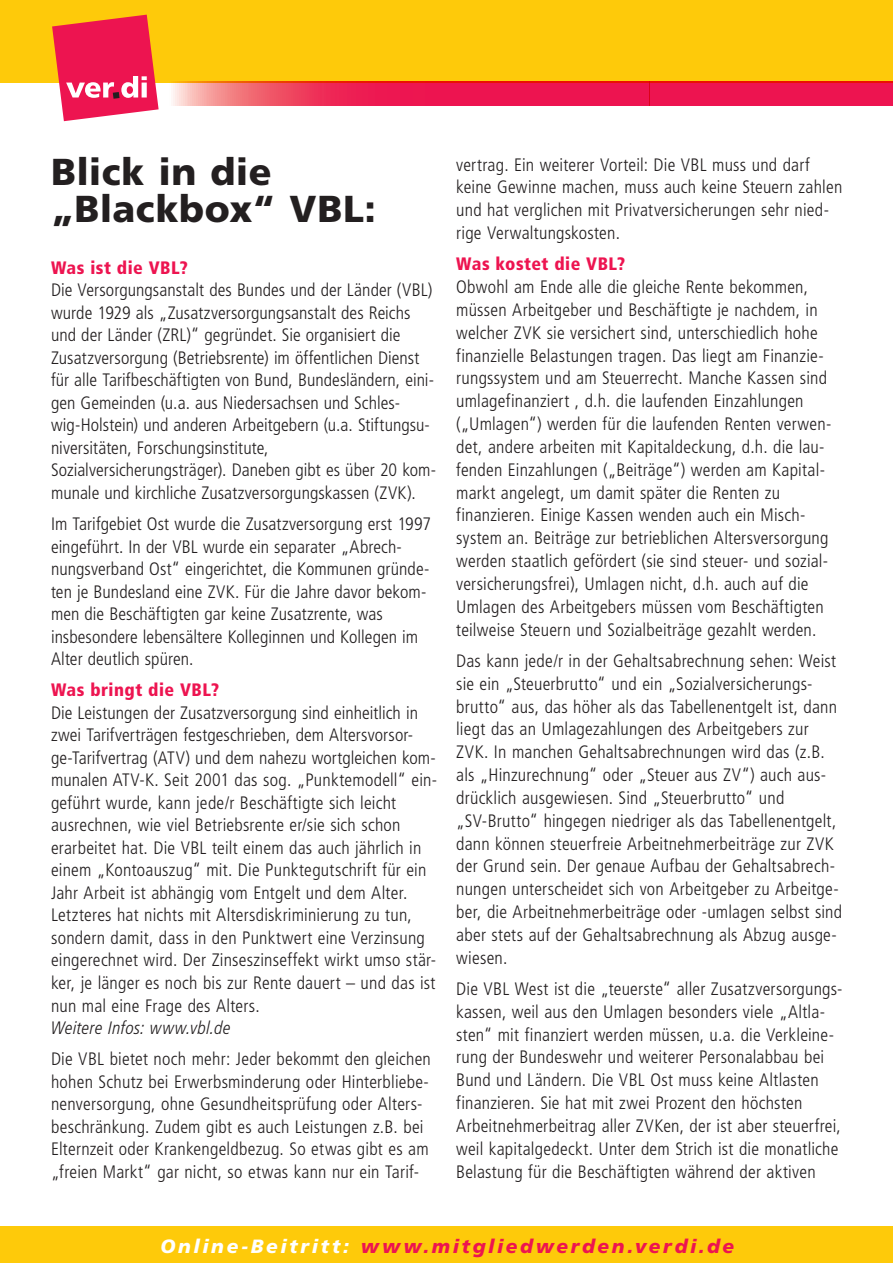
<style>
.page{position:relative;width:893px;height:1263px;background:#fff}
.page>*{position:absolute;margin:0;border:0;box-sizing:border-box;transform-origin:0 0}
.t1{font:900 37.5px/36px "Frutiger LT Pro";letter-spacing:.01em;color:#231f20}
.t2{font:italic 900 19.2px "Frutiger LT Pro";letter-spacing:.135em;color:#ed1450}
.t3{font:300 condensed 18px/22.8px "Frutiger LT Pro";letter-spacing:.01em;color:#231f20}
.t4{font:900 condensed 18px "Frutiger LT Pro";letter-spacing:.03em;color:#ed1450}
.t5{font:italic 300 condensed 18px "Frutiger LT Pro";letter-spacing:.015em;color:#231f20}
.s1{color:#fff}
</style>
<div class="page">
<div style="left:0;top:0;width:893px;height:82px;background:#feca0a"></div>
<svg style="left:52px;top:15px;width:107px;height:106px"></svg>
<div style="left:649px;top:82px;width:244px;height:24px;background:#ed1450"></div>
<svg style="left:163px;top:82px;width:486px;height:24px;background:#ef3960"></svg>
<div style="left:0;top:1226px;width:893px;height:37px;background:#feca0a"></div>
<h1 class="t1" style="left:51px;top:154px;width:326px">Blick in die „Blackbox“ VBL:</h1>
<p class="t4" style="left:51px;top:257px;width:138px">Was ist die VBL?</p>
<p class="t3" style="left:51px;top:279px;width:387px">Die Versorgungsanstalt des Bundes und der Länder (VBL) wurde 1929 als „Zusatzversorgungsanstalt des Reichs und der Länder (ZRL)“ gegründet. Sie organisiert die Zusatzversorgung (Betriebsrente) im öffentlichen Dienst für alle Tarifbeschäftigten von Bund, Bundesländern, eini&shy;gen Gemeinden (u.a. aus Niedersachsen und Schles&shy;wig-Holstein) und anderen Arbeitgebern (u.a. Stiftungsu&shy;niversitäten, Forschungsinstitute, Sozialversicherungsträger). Daneben gibt es über 20 kom&shy;munale und kirchliche Zusatzversorgungskassen (ZVK).</p>
<p class="t3" style="left:51px;top:513px;width:381px">Im Tarifgebiet Ost wurde die Zusatzversorgung erst 1997 eingeführt. In der VBL wurde ein separater „Abrech&shy;nungsverband Ost“ eingerichtet, die Kommunen gründe&shy;ten je Bundesland eine ZVK. Für die Jahre davor bekom&shy;men die Beschäftigten gar keine Zusatzrente, was insbesondere lebensältere Kolleginnen und Kollegen im Alter deutlich spüren.</p>
<p class="t4" style="left:51px;top:679px;width:170px">Was bringt die VBL?</p>
<p class="t3" style="left:51px;top:701px;width:388px">Die Leistungen der Zusatzversorgung sind einheitlich in zwei Tarifverträgen festgeschrieben, dem Altersvorsor&shy;ge-Tarifvertrag (ATV) und dem nahezu wortgleichen kom&shy;munalen ATV-K. Seit 2001 das sog. „Punktemodell“ ein&shy;geführt wurde, kann jede/r Beschäftigte sich leicht ausrechnen, wie viel Betriebsrente er/sie sich schon erarbeitet hat. Die VBL teilt einem das auch jährlich in einem „Kontoauszug“ mit. Die Punktegutschrift für ein Jahr Arbeit ist abhängig vom Entgelt und dem Alter.<br>Letzteres hat nichts mit Altersdiskriminierung zu tun, sondern damit, dass in den Punktwert eine Verzinsung eingerechnet wird. Der Zinseszinseffekt wirkt umso stär&shy;ker, je länger es noch bis zur Rente dauert – und das ist nun mal eine Frage des Alters.</p>
<p class="t5" style="left:51px;top:1017px;width:181px">Weitere Infos: www.vbl.de</p>
<p class="t3" style="left:51px;top:1048px;width:381px">Die VBL bietet noch mehr: Jeder bekommt den gleichen hohen Schutz bei Erwerbsminderung oder Hinterbliebe&shy;nenversorgung, ohne Gesundheitsprüfung oder Alters&shy;beschränkung. Zudem gibt es auch Leistungen z.B. bei Elternzeit oder Krankengeldbezug. So etwas gibt es am „freien Markt“ gar nicht, so etwas kann nur ein Tarif-</p>
<p class="t3" style="left:456px;top:153px;width:388px">vertrag. Ein weiterer Vorteil: Die VBL muss und darf keine Gewinne machen, muss auch keine Steuern zahlen und hat verglichen mit Privatversicherungen sehr nied&shy;rige Verwaltungskosten.</p>
<p class="t4" style="left:456px;top:253px;width:170px">Was kostet die VBL?</p>
<p class="t3" style="left:456px;top:276px;width:377px">Obwohl am Ende alle die gleiche Rente bekommen, müssen Arbeitgeber und Beschäftigte je nachdem, in welcher ZVK sie versichert sind, unterschiedlich hohe finanzielle Belastungen tragen. Das liegt am Finanzie&shy;rungssystem und am Steuerrecht. Manche Kassen sind umlagefinanziert , d.h. die laufenden Einzahlungen („Umlagen“) werden für die laufenden Renten verwen&shy;det, andere arbeiten mit Kapitaldeckung, d.h. die lau&shy;fenden Einzahlungen („Beiträge“) werden am Kapital&shy;markt angelegt, um damit später die Renten zu finanzieren. Einige Kassen wenden auch ein Misch&shy;system an. Beiträge zur betrieblichen Altersversorgung werden staatlich gefördert (sie sind steuer- und sozial&shy;versicherungsfrei), Umlagen nicht, d.h. auch auf die Umlagen des Arbeitgebers müssen vom Beschäftigten teilweise Steuern und Sozialbeiträge gezahlt werden.</p>
<p class="t3" style="left:456px;top:649px;width:387px">Das kann jede/r in der Gehaltsabrechnung sehen: Weist sie ein „Steuerbrutto“ und ein „Sozialversicherungs&shy;brutto“ aus, das höher als das Tabellenentgelt ist, dann liegt das an Umlagezahlungen des Arbeitgebers zur ZVK. In manchen Gehaltsabrechnungen wird das (z.B. als „Hinzurechnung“ oder „Steuer aus ZV“) auch aus&shy;drücklich ausgewiesen. Sind „Steuerbrutto“ und „SV-Brutto“ hingegen niedriger als das Tabellenentgelt, dann können steuerfreie Arbeitnehmerbeiträge zur ZVK der Grund sein. Der genaue Aufbau der Gehaltsabrech&shy;nungen unterscheidet sich von Arbeitgeber zu Arbeitge&shy;ber, die Arbeitnehmerbeiträge oder -umlagen selbst sind aber stets auf der Gehaltsabrechnung als Abzug ausge&shy;wiesen.</p>
<p class="t3" style="left:456px;top:977px;width:388px">Die VBL West ist die „teuerste“ aller Zusatzversorgungs&shy;kassen, weil aus den Umlagen besonders viele „Altla&shy;sten“ mit finanziert werden müssen, u.a. die Verkleine&shy;rung der Bundeswehr und weiterer Personalabbau bei Bund und Ländern. Die VBL Ost muss keine Altlasten finanzieren. Sie hat mit zwei Prozent den höchsten Arbeitnehmerbeitrag aller ZVKen, der ist aber steuerfrei, weil kapitalgedeckt. Unter dem Strich ist die monatliche Belastung für die Beschäftigten während der aktiven</p>
<p class="t2" style="left:160px;top:1235px;width:575px"><span class="s1">Online-Beitritt:</span> www.mitgliedwerden.verdi.de</p>
</div>
